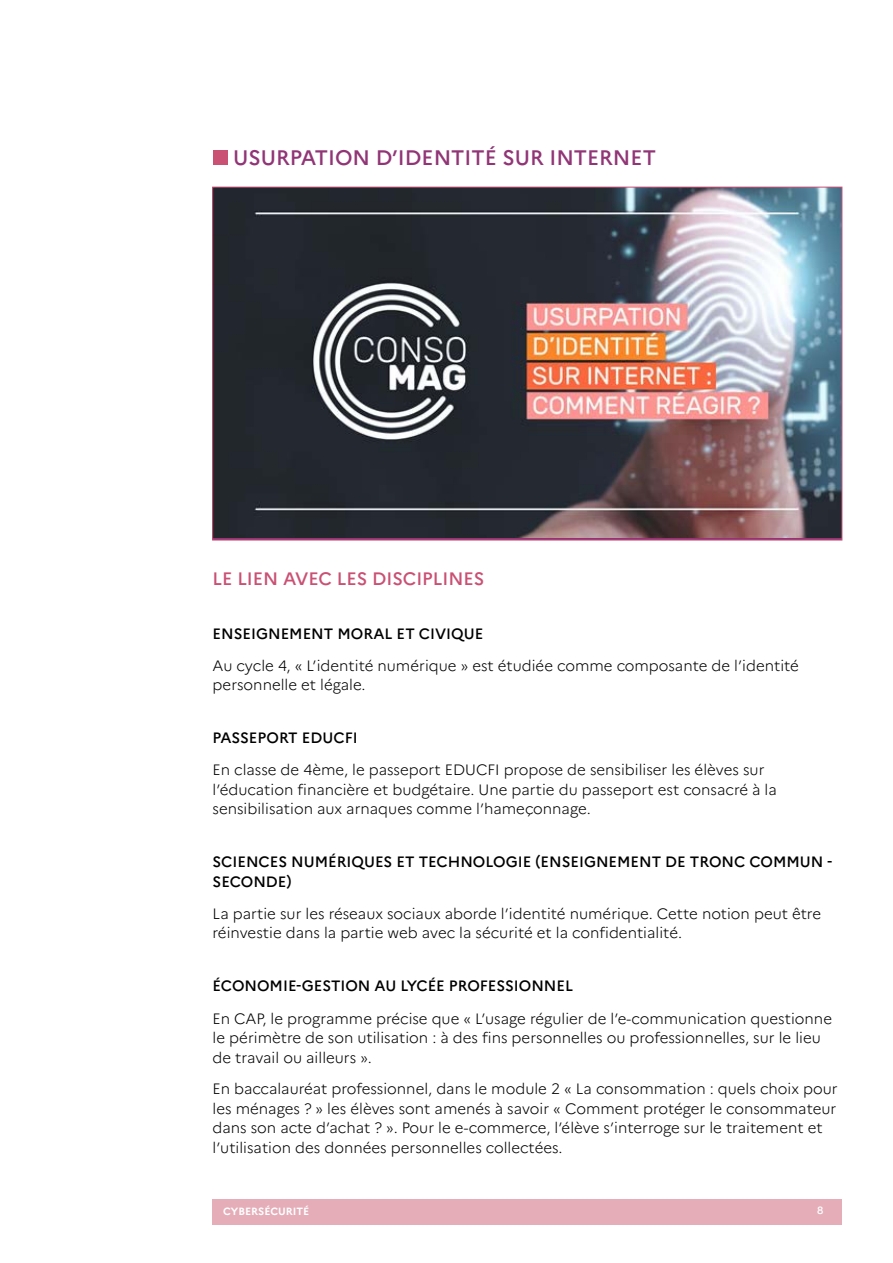
<style>
.page{position:relative;width:893px;height:1263px;background:#fff}
.page>*{position:absolute;margin:0;border:0;box-sizing:border-box;transform-origin:0 0}
.t1{font:500 21px "Marianne";color:#913576}
.t2{font:500 18px "Marianne";color:#ca5074}
.t3{font:300 15px/19.5px "Marianne";color:#000}
.t4{font:500 15px/19.5px "Marianne";color:#000}
.t5{font:700 10.5px "Marianne";color:#fff}
.t6{font:500 10.5px "Marianne";color:#fff}
</style>
<div class="page">
<div style="left:212px;top:1199px;width:629px;height:26px;background:#e4adb8"></div>
<div style="left:213px;top:150px;width:14px;height:15px;background:#ca5074"></div>
<img style="left:214px;top:189px;width:626px;height:349px">
<h1 class="t1" style="left:233px;top:144px;width:424px">USURPATION D’IDENTITÉ SUR INTERNET</h1>
<p class="t2" style="left:213px;top:568px;width:273px">LE LIEN AVEC LES DISCIPLINES</p>
<p class="t4" style="left:213px;top:623px;width:272px">ENSEIGNEMENT MORAL ET CIVIQUE</p>
<p class="t3" style="left:213px;top:656px;width:588px">Au cycle 4, « L’identité numérique » est étudiée comme composante de l’identité personnelle et légale.</p>
<p class="t4" style="left:213px;top:728px;width:147px">PASSEPORT EDUCFI</p>
<p class="t3" style="left:213px;top:760px;width:566px">En classe de 4ème, le passeport EDUCFI propose de sensibiliser les élèves sur l’éducation financière et budgétaire. Une partie du passeport est consacré à la sensibilisation aux arnaques comme l’hameçonnage.</p>
<p class="t4" style="left:213px;top:852px;width:621px">SCIENCES NUMÉRIQUES ET TECHNOLOGIE (ENSEIGNEMENT DE TRONC COMMUN -<br>SECONDE)</p>
<p class="t3" style="left:213px;top:904px;width:610px">La partie sur les réseaux sociaux aborde l’identité numérique. Cette notion peut être réinvestie dans la partie web avec la sécurité et la confidentialité.</p>
<p class="t4" style="left:213px;top:976px;width:362px">ÉCONOMIE-GESTION AU LYCÉE PROFESSIONNEL</p>
<p class="t3" style="left:213px;top:1008px;width:621px">En CAP, le programme précise que « L’usage régulier de l’e-communication questionne le périmètre de son utilisation : à des fins personnelles ou professionnelles, sur le lieu de travail ou ailleurs ».</p>
<p class="t3" style="left:213px;top:1079px;width:627px">En baccalauréat professionnel, dans le module 2 « La consommation : quels choix pour les ménages ? » les élèves sont amenés à savoir « Comment protéger le consommateur dans son acte d’achat ? ». Pour le e-commerce, l’élève s’interroge sur le traitement et l’utilisation des données personnelles collectées.</p>
<p class="t5" style="left:223px;top:1205px;width:88px">CYBERSÉCURITÉ</p>
<p class="t6" style="left:817px;top:1204px;width:8px">8</p>
</div>
